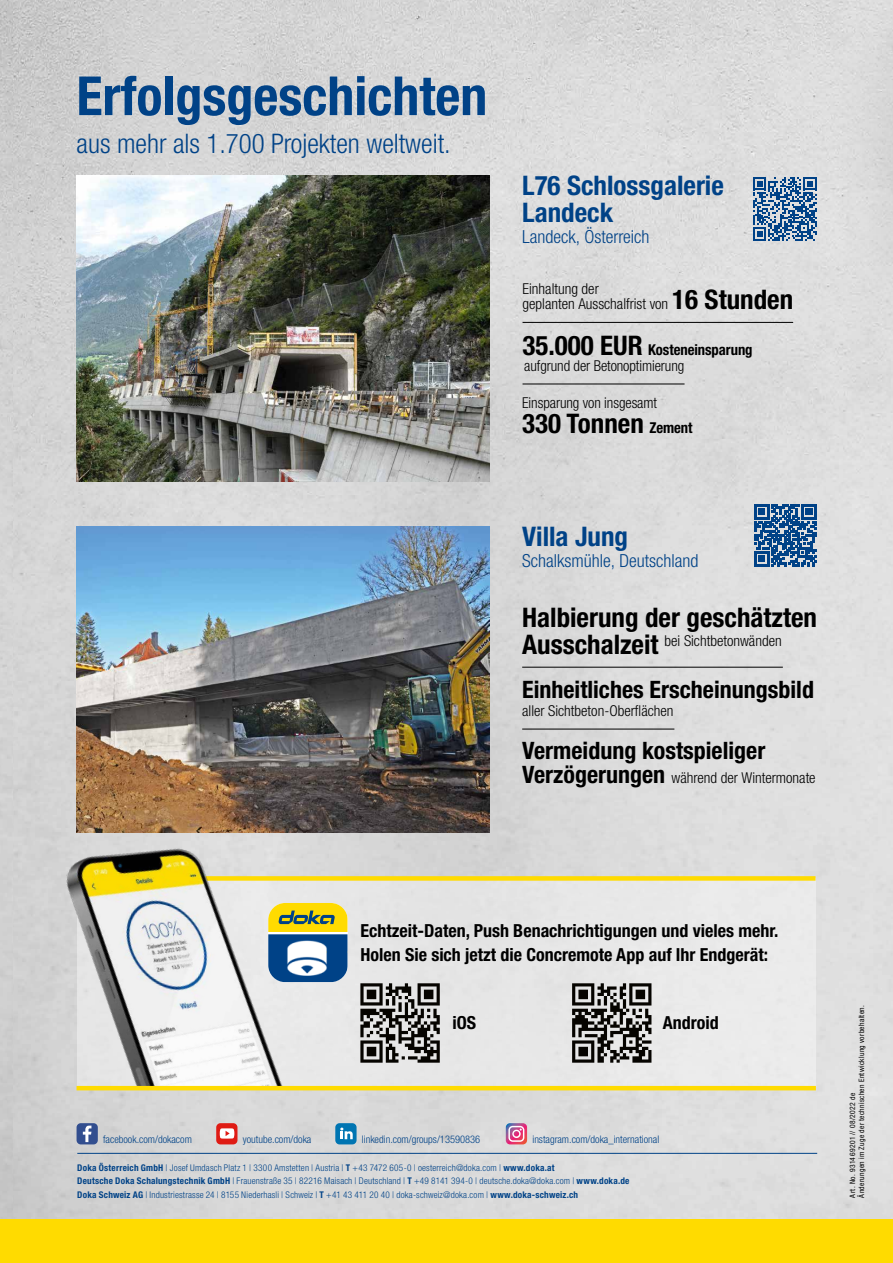
<style>
.page{position:relative;width:893px;height:1263px;background:#fff}
.page>*{position:absolute;margin:0;border:0;box-sizing:border-box;transform-origin:0 0}
.t1{font:700 condensed 54px "Helvetica Neue LTW1 G";color:#004287}
.t2{font:700 condensed 27px "Helvetica Neue LTW1 G";color:#000}
.t3{font:300 condensed 27px "Helvetica Neue LTW1 G";color:#004287}
.t4{font:700 condensed 27px/27px "Helvetica Neue LTW1 G";color:#004287}
.t5{font:700 condensed 24px "Helvetica Neue LTW1 G";color:#000}
.t6{font:700 condensed 18px/24px "Helvetica Neue LTW1 G";color:#000}
.t7{font:300 condensed 18px "Helvetica Neue LTW1 G";color:#004287}
.t8{font:300 condensed 15px/15px "Helvetica Neue LTW1 G";color:#000}
.t9{font:300 condensed 10.5px "Helvetica Neue LTW1 G";color:#004287}
.t10{font:300 condensed 9.3px/13.5px "Helvetica Neue LTW1 G";letter-spacing:.02em;color:#004287}
.t11{font:condensed 7.5px/9px "Helvetica Neue LTW1 G";letter-spacing:.04em;color:#000}
.s1{font-weight:700;font-size:27px}
.s2{font-weight:700}
.s3{font-size:15px}
.s4{font-weight:700;font-size:24px}
</style>
<div class="page">
<img style="left:13px;top:0;width:880px;height:1219px">
<img style="left:0;top:0;width:13px;height:1219px">
<div style="left:826px;top:0;width:67px;height:378px;background:#dcdcdc"></div>
<div style="left:0;top:1219px;width:893px;height:44px;background:#ffdb00"></div>
<img style="left:77px;top:527px;width:412px;height:306px">
<svg style="left:754px;top:504px;width:62px;height:62px;background:#416fa0"></svg>
<hr style="left:522px;top:667px;width:261px;height:1px;background:#000">
<hr style="left:522px;top:728px;width:152px;height:1px;background:#000">
<img style="left:77px;top:176px;width:412px;height:306px">
<svg style="left:753px;top:177px;width:64px;height:64px;background:#6488ae"></svg>
<hr style="left:523px;top:383px;width:162px;height:1px;background:#000">
<hr style="left:523px;top:322px;width:270px;height:1px;background:#000">
<div style="left:216px;top:1123px;width:21px;height:21px;background:#df1b14;border-radius:4px"></div>
<svg style="left:220px;top:1128px;width:14px;height:10px"></svg>
<div style="left:77px;top:1123px;width:21px;height:21px;background:#324e8f;border-radius:4px"></div>
<svg style="left:83px;top:1125px;width:8px;height:17px"></svg>
<div style="left:335px;top:1123px;width:22px;height:21px;background:#0075b2;border-radius:4px"></div>
<svg style="left:340px;top:1127px;width:13px;height:12px"></svg>
<svg style="left:506px;top:1123px;width:21px;height:21px"></svg>
<hr style="left:77px;top:1153px;width:740px;height:1px;background:#004287">
<div style="left:77px;top:878px;width:738px;height:210px;background:#e8e8e8"></div>
<svg style="left:297px;top:903px;width:51px;height:78px;background:#a2a645"></svg>
<img style="left:297px;top:928px;width:41px;height:54px">
<div style="left:78px;top:876px;width:737px;height:5px;background:#ffdb00"></div>
<img style="left:54px;top:839px;width:243px;height:249px">
<hr style="left:77px;top:1086px;width:739px;height:4px;background:#ffdb00">
<svg style="left:572px;top:983px;width:79px;height:80px"></svg>
<svg style="left:360px;top:983px;width:80px;height:80px"></svg>
<h1 class="t1" style="left:77px;top:64px;width:412px">Erfolgsgeschichten</h1>
<h2 class="t3" style="left:77px;top:127px;width:376px">aus mehr als 1.700 Projekten weltweit.</h2>
<h2 class="t4" style="left:522px;top:172px;width:203px">L76 Schlossgalerie<br>Landeck</h2>
<h3 class="t7" style="left:522px;top:226px;width:129px">Landeck, Österreich</h3>
<h3 class="t8" style="left:523px;top:281px;width:147px">Einhaltung der<br>geplanten Ausschalfrist von</h3>
<h2 class="t2" style="left:672px;top:283px;width:122px">16 Stunden</h2>
<h3 class="t8" style="left:523px;top:342px;width:232px;line-height:15.8px"><span class="s1">35.000 EUR</span> <span class="s2">Kosteneinsparung </span>aufgrund der Betonoptimierung</h3>
<h3 class="t8" style="left:522px;top:395px;width:136px">Einsparung von insgesamt</h3>
<h2 class="t2" style="left:522px;top:407px;width:172px">330 Tonnen <span class="s3">Zement</span></h2>
<h2 class="t4" style="left:522px;top:523px;width:107px">Villa Jung</h2>
<h3 class="t7" style="left:522px;top:550px;width:178px">Schalksmühle, Deutschland</h3>
<h2 class="t2" style="left:522px;top:601px;width:296px">Halbierung der geschätzten</h2>
<h3 class="t8" style="left:522px;top:634px;width:261px"><span class="s1">Ausschalzeit</span> bei Sichtbetonwänden</h3>
<h3 class="t5" style="left:522px;top:675px;width:293px">Einheitliches Erscheinungsbild</h3>
<h3 class="t8" style="left:522px;top:703px;width:153px">aller Sichtbeton-Oberflächen</h3>
<h3 class="t5" style="left:522px;top:736px;width:245px">Vermeidung kostspieliger</h3>
<h3 class="t8" style="left:522px;top:771px;width:295px"><span class="s4">Verzögerungen</span> während der Wintermonate</h3>
<h3 class="t6" style="left:360px;top:919px;width:420px">Echtzeit-Daten, Push Benachrichtigungen und vieles mehr.<br>Holen Sie sich jetzt die Concremote App auf Ihr Endgerät:</h3>
<h3 class="t6" style="left:452px;top:1011px;width:25px">iOS</h3>
<h3 class="t6" style="left:663px;top:1011px;width:57px">Android</h3>
<p class="t9" style="left:103px;top:1133px;width:90px">facebook.com/dokacom</p>
<p class="t9" style="left:243px;top:1133px;width:70px">youtube.com/doka</p>
<p class="t9" style="left:362px;top:1133px;width:120px">linkedin.com/groups/13590836</p>
<p class="t9" style="left:532px;top:1133px;width:128px">instagram.com/doka_international</p>
<p class="t10" style="left:77px;top:1160px;width:554px"><span class="s2">Doka Österreich GmbH</span> | Josef Umdasch Platz 1 | 3300 Amstetten | Austria | <span class="s2">T</span> +43 7472 605-0 | oesterreich@doka.com | <span class="s2">www.doka.at<br>Deutsche Doka Schalungstechnik GmbH</span> | Frauenstraße 35 | 82216 Maisach | Deutschland | <span class="s2">T</span> +49 8141 394-0 | deutsche.doka@doka.com | <span class="s2">www.doka.de<br>Doka Schweiz AG</span> | Industriestrasse 24 | 8155 Niederhasli | Schweiz | <span class="s2">T</span> +41 43 411 20 40 | doka-schweiz@doka.com | <span class="s2">www.doka-schweiz.ch</span></p>
<p class="t11" style="left:848px;top:1197px;width:194px;rotate:-90deg">Art. No. 931469201 // 08/2022 de<br>Änderungen im Zuge der technischen Entwicklung vorbehalten.</p>
</div>
